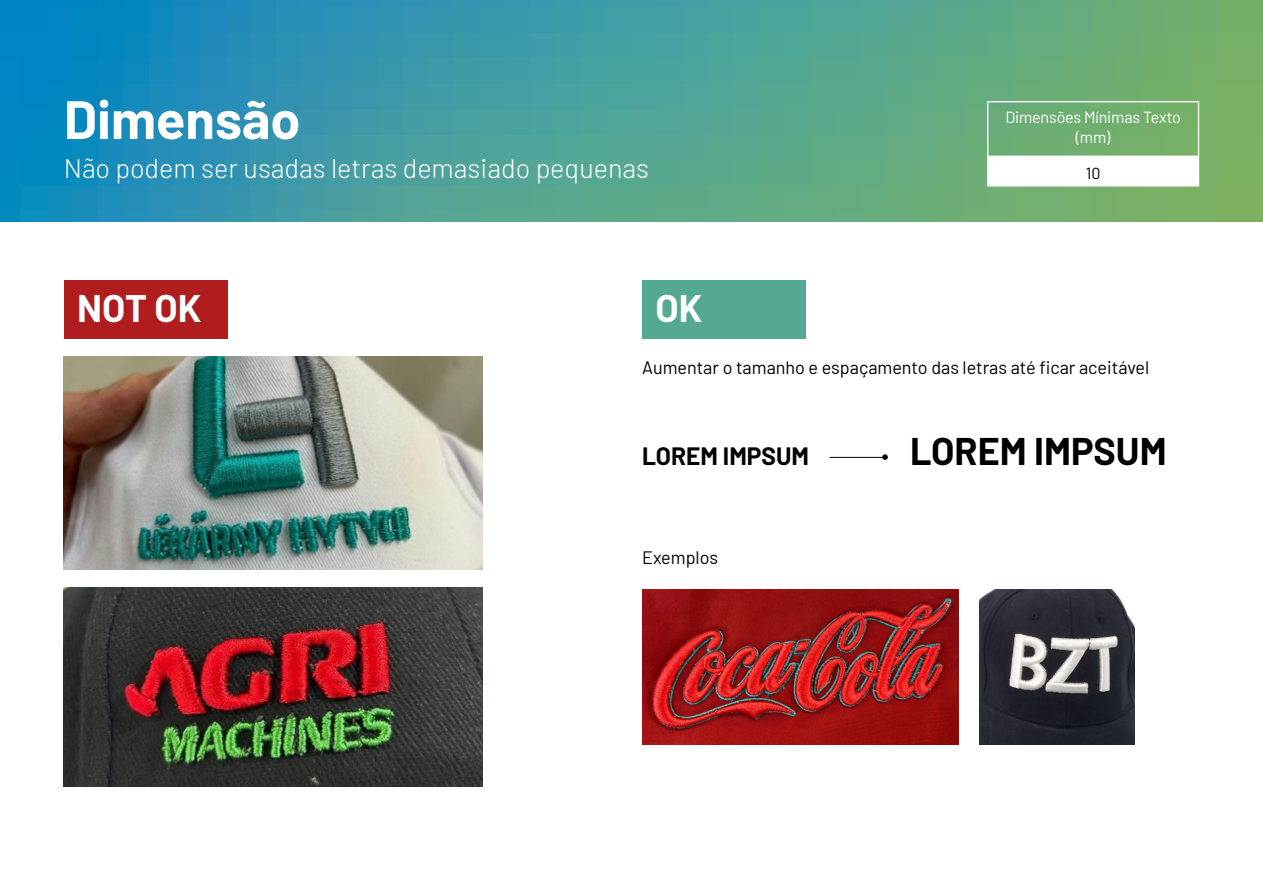
<style>
.page{position:relative;width:1263px;height:893px;background:#fff}
.page>*{position:absolute;margin:0;border:0;box-sizing:border-box;transform-origin:0 0}
.t1{font:700 54px "Barlow";color:#fff}
.t2{font:700 37.65px "Barlow";color:#000}
.t3{font:700 37.5px "Barlow";color:#fff}
.t4{font:300 27px "Barlow";color:#fff}
.t5{font:700 24.45px "Barlow";color:#000}
.t6{font:18px "Barlow";color:#000}
.t7{font:16.05px/19.4px "Barlow";letter-spacing:-.01em;color:#fff;text-align:center}
.t8{font:16.05px "Barlow";color:#000}
</style>
<div class="page">
<img style="left:64px;top:356px;width:419px;height:214px">
<img style="left:64px;top:587px;width:419px;height:200px">
<img style="left:642px;top:590px;width:316px;height:155px">
<img style="left:980px;top:590px;width:155px;height:155px">
<img style="left:0;top:0;width:1263px;height:221px">
<hr style="left:829px;top:457px;width:56px;height:1px;background:#000">
<svg style="left:882px;top:454px;width:6px;height:6px"></svg>
<div style="left:988px;top:156px;width:210px;height:30px;background:#fff"></div>
<svg style="left:987px;top:157px;width:1px;height:28px"></svg>
<svg style="left:1198px;top:156px;width:1px;height:29px"></svg>
<hr style="left:987px;top:185px;width:212px;height:2px;background:#fff">
<hr style="left:987px;top:101px;width:212px;height:1px;background:#fff">
<hr style="left:987px;top:102px;width:1px;height:54px;background:#fff">
<hr style="left:987px;top:156px;width:211px;height:1px;background:#fff">
<hr style="left:1198px;top:102px;width:1px;height:54px;background:#fff">
<div style="left:64px;top:281px;width:163px;height:58px;background:#af1d1f"></div>
<div style="left:642px;top:281px;width:164px;height:58px;background:#55a891"></div>
<h1 class="t1" style="left:64px;top:80px;width:238px">Dimensão</h1>
<h3 class="t4" style="left:64px;top:149px;width:587px">Não podem ser usadas letras demasiado pequenas</h3>
<h3 class="t3" style="left:77px;top:281px;width:126px">NOT OK</h3>
<h3 class="t3" style="left:655px;top:281px;width:48px">OK</h3>
<p class="t7" style="left:1005px;top:106px;width:177px">Dimensões Mínimas Texto (mm)</p>
<p class="t8" style="left:1086px;top:162px;width:16px">10</p>
<p class="t6" style="left:642px;top:355px;width:509px">Aumentar o tamanho e espaçamento das letras até ficar aceitável</p>
<h3 class="t5" style="left:642px;top:438px;width:168px">LOREM IMPSUM</h3>
<h2 class="t2" style="left:910px;top:424px;width:258px">LOREM IMPSUM</h2>
<p class="t6" style="left:642px;top:545px;width:78px">Exemplos</p>
</div>
